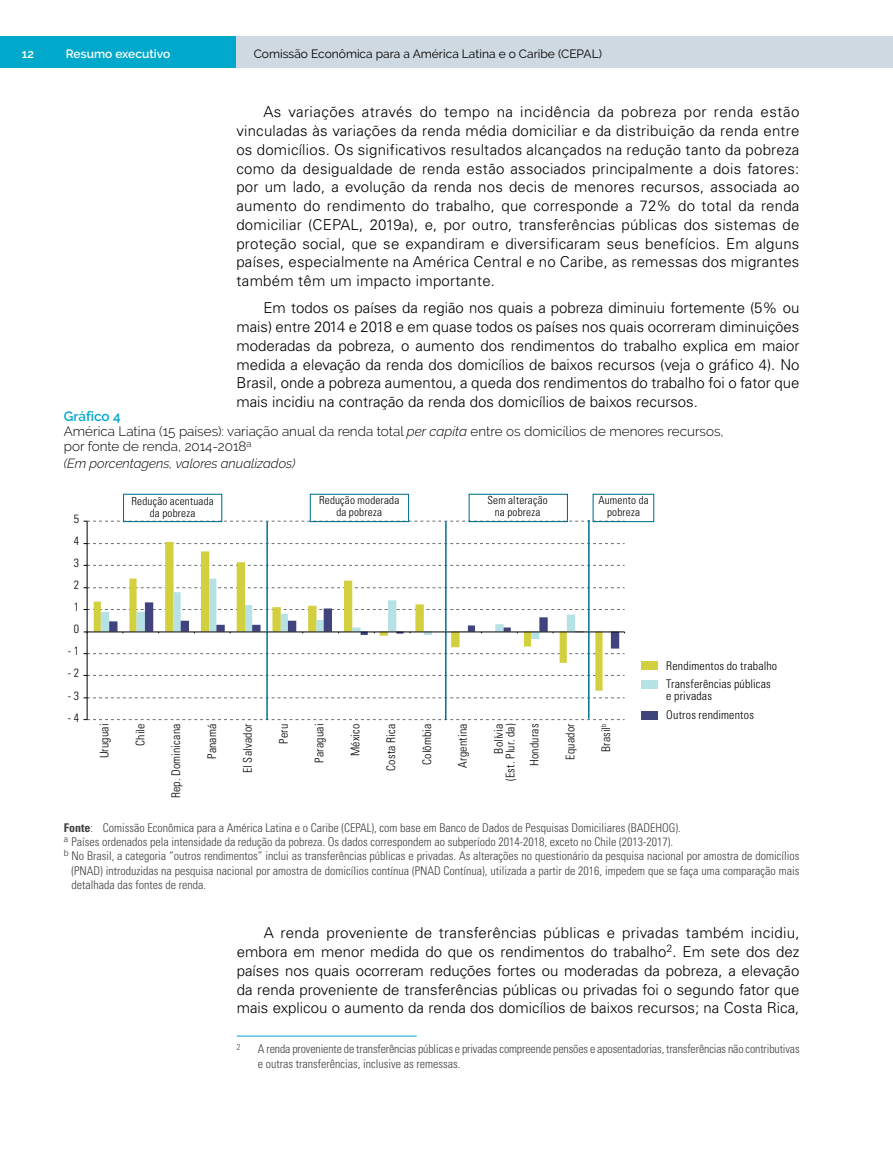
<style>
.page{position:relative;width:893px;height:1170px;background:#fff}
.page>*{position:absolute;margin:0;border:0;box-sizing:border-box;transform-origin:0 0}
.t1{font:300 15px/18.8px "Univers LT Std";color:#000;text-align:justify}
.t2{font:300 13.5px/15px "Raleway";color:#000}
.t3{font:italic 300 13.2px "Raleway";color:#000}
.t4{font:300 condensed 12px/14.4px "Univers LT Std";color:#414042}
.t5{font:12px "Raleway";color:#000}
.t6{font:600 12px "Raleway";color:#fff}
.t7{font:300 condensed 11.85px/11.9px "Univers LT Std";letter-spacing:.015em;color:#000}
.t8{font:300 condensed 11.1px/11.9px "Univers LT Std";letter-spacing:.02em;color:#000;text-align:center}
.t9{font:300 condensed 8.4px "Univers LT Std";color:#414042}
.s1{font-weight:600;color:#00a8cb}
.s2{font-style:italic}
.s3{font-weight:700}
</style>
<div class="page">
<div style="left:0;top:36px;width:237px;height:32px;background:#00a8cb"></div>
<div style="left:236px;top:36px;width:657px;height:32px;background:#ced9e1"></div>
<svg style="left:94px;top:542px;width:508px;height:148px"></svg>
<hr style="left:87px;top:521px;width:1px;height:198px;background:#000">
<svg style="left:84px;top:520px;width:509px;height:2px"></svg>
<svg style="left:84px;top:543px;width:541px;height:1px"></svg>
<svg style="left:84px;top:565px;width:541px;height:1px"></svg>
<svg style="left:84px;top:675px;width:541px;height:1px"></svg>
<svg style="left:84px;top:697px;width:541px;height:1px"></svg>
<svg style="left:84px;top:719px;width:541px;height:1px"></svg>
<svg style="left:84px;top:578px;width:541px;height:76px"></svg>
<div style="left:641px;top:660px;width:17px;height:9px;background:#d2d03e"></div>
<div style="left:641px;top:680px;width:17px;height:8px;background:#b7e2e5"></div>
<div style="left:641px;top:711px;width:17px;height:8px;background:#40437d"></div>
<hr style="left:266px;top:521px;width:2px;height:199px;background:#00708e">
<hr style="left:445px;top:521px;width:2px;height:199px;background:#00708e">
<hr style="left:588px;top:520px;width:2px;height:198px;background:#00708e">
<div style="left:123px;top:493px;width:99px;height:29px;border:1px solid #00708e"></div>
<div style="left:310px;top:493px;width:99px;height:29px;border:1px solid #00708e"></div>
<div style="left:469px;top:493px;width:99px;height:29px;border:1px solid #00708e"></div>
<div style="left:593px;top:493px;width:61px;height:29px;border:1px solid #00708e"></div>
<hr style="left:237px;top:1035px;width:180px;height:1px;background:#00a8cb">
<p class="t6" style="left:22px;top:47px;width:14px">12</p>
<p class="t6" style="left:66px;top:47px;width:106px">Resumo executivo</p>
<p class="t5" style="left:254px;top:47px;width:350px">Comissão Econômica para a América Latina e o Caribe (CEPAL)</p>
<p class="t1" style="left:236px;top:102px;width:565px;text-indent:27px">As variações através do tempo na incidência da pobreza por renda estão vinculadas às variações da renda média domiciliar e da distribuição da renda entre os domicílios. Os significativos resultados alcançados na redução tanto da pobreza como da desigualdade de renda estão associados principalmente a dois fatores: por um lado, a evolução da renda nos decis de menores recursos, associada ao aumento do rendimento do trabalho, que corresponde a 72% do total da renda domiciliar (CEPAL, 2019a), e, por outro, transferências públicas dos sistemas de proteção social, que se expandiram e diversificaram seus benefícios. Em alguns países, especialmente na América Central e no Caribe, as remessas dos migrantes também têm um impacto importante.</p>
<p class="t1" style="left:236px;top:298px;width:565px;text-indent:27px">Em todos os países da região nos quais a pobreza diminuiu fortemente (5% ou mais) entre 2014 e 2018 e em quase todos os países nos quais ocorreram diminuições moderadas da pobreza, o aumento dos rendimentos do trabalho explica em maior medida a elevação da renda dos domicílios de baixos recursos (veja o gráfico 4). No Brasil, onde a pobreza aumentou, a queda dos rendimentos do trabalho foi o fator que mais incidiu na contração da renda dos domicílios de baixos recursos.</p>
<p class="t2" style="left:64px;top:409px;width:661px"><span class="s1">Gráfico 4<br></span>América Latina (15 países): variação anual da renda total <span class="s2">per capita</span> entre os domicílios de menores recursos, por fonte de renda, 2014-2018<sup>a</sup></p>
<p class="t3" style="left:64px;top:455px;width:233px">(Em porcentagens, valores anualizados)</p>
<p class="t7" style="left:74px;top:513px;width:7px">5</p>
<p class="t7" style="left:74px;top:535px;width:7px">4</p>
<p class="t7" style="left:74px;top:557px;width:7px">3</p>
<p class="t7" style="left:74px;top:579px;width:7px">2</p>
<p class="t7" style="left:74px;top:601px;width:7px">1</p>
<p class="t7" style="left:74px;top:623px;width:7px">0</p>
<p class="t7" style="left:68px;top:645px;width:13px">- 1</p>
<p class="t7" style="left:68px;top:667px;width:13px">- 2</p>
<p class="t7" style="left:68px;top:689px;width:13px">- 3</p>
<p class="t7" style="left:68px;top:711px;width:13px">- 4</p>
<p class="t8" style="left:131px;top:494px;width:84px">Redução acentuada da pobreza</p>
<p class="t8" style="left:319px;top:494px;width:82px">Redução moderada da pobreza</p>
<p class="t8" style="left:487px;top:494px;width:62px">Sem alteração na pobreza</p>
<p class="t8" style="left:598px;top:494px;width:52px">Aumento da pobreza</p>
<p class="t7" style="left:99px;top:758px;width:36px;rotate:-90deg">Uruguai</p>
<p class="t7" style="left:134px;top:745px;width:24px;rotate:-90deg">Chile</p>
<p class="t7" style="left:170px;top:798px;width:76px;rotate:-90deg">Rep. Dominicana</p>
<p class="t7" style="left:206px;top:759px;width:37px;rotate:-90deg">Panamá</p>
<p class="t7" style="left:242px;top:773px;width:51px;rotate:-90deg">El Salvador</p>
<p class="t7" style="left:278px;top:743px;width:21px;rotate:-90deg">Peru</p>
<p class="t7" style="left:313px;top:762px;width:40px;rotate:-90deg">Paraguai</p>
<p class="t7" style="left:349px;top:756px;width:34px;rotate:-90deg">México</p>
<p class="t7" style="left:385px;top:771px;width:49px;rotate:-90deg">Costa Rica</p>
<p class="t7" style="left:421px;top:765px;width:43px;rotate:-90deg">Colômbia</p>
<p class="t7" style="left:457px;top:767px;width:46px;rotate:-90deg">Argentina</p>
<p class="t7" style="left:493px;top:781px;width:59px;text-align:right;rotate:-90deg">Bolívia<br>(Est. Plur. da)</p>
<p class="t7" style="left:528px;top:766px;width:44px;rotate:-90deg">Honduras</p>
<p class="t7" style="left:564px;top:759px;width:38px;rotate:-90deg">Equador</p>
<p class="t7" style="left:600px;top:752px;width:30px;rotate:-90deg">Brasil<sup>b</sup></p>
<p class="t7" style="left:666px;top:656px;width:112px;line-height:18px">Rendimentos do trabalho<br>Transferências públicas</p>
<p class="t7" style="left:666px;top:685px;width:89px;line-height:19.5px">e privadas<br>Outros rendimentos</p>
<p class="t4" style="left:64px;top:820px;width:618px"><span class="s3">Fonte</span>: Comissão Econômica para a América Latina e o Caribe (CEPAL), com base em Banco de Dados de Pesquisas Domiciliares (BADEHOG).</p>
<p class="t4" style="left:64px;top:834px;width:611px"><sup>a</sup> Países ordenados pela intensidade da redução da pobreza. Os dados correspondem ao subperíodo 2014-2018, exceto no Chile (2013-2017).</p>
<p class="t4" style="left:64px;top:848px;width:737px"><sup>b</sup> No Brasil, a categoria “outros rendimentos” inclui as transferências públicas e privadas. As alterações no questionário da pesquisa nacional por amostra de domicílios</p>
<p class="t4" style="left:71px;top:863px;width:729px">(PNAD) introduzidas na pesquisa nacional por amostra de domicílios contínua (PNAD Contínua), utilizada a partir de 2016, impedem que se faça uma comparação mais</p>
<p class="t4" style="left:71px;top:877px;width:136px">detalhada das fontes de renda.</p>
<p class="t1" style="left:237px;top:923px;width:564px;text-indent:27px">A renda proveniente de transferências públicas e privadas também incidiu, embora em menor medida do que os rendimentos do trabalho<sup>2</sup>. Em sete dos dez países nos quais ocorreram reduções fortes ou moderadas da pobreza, a elevação da renda proveniente de transferências públicas ou privadas foi o segundo fator que mais explicou o aumento da renda dos domicílios de baixos recursos; na Costa Rica,</p>
<p class="t9" style="left:237px;top:1041px;width:5px">2</p>
<p class="t4" style="left:258px;top:1041px;width:543px">A renda proveniente de transferências públicas e privadas compreende pensões e aposentadorias, transferências não contributivas e outras transferências, inclusive as remessas.</p>
</div>
